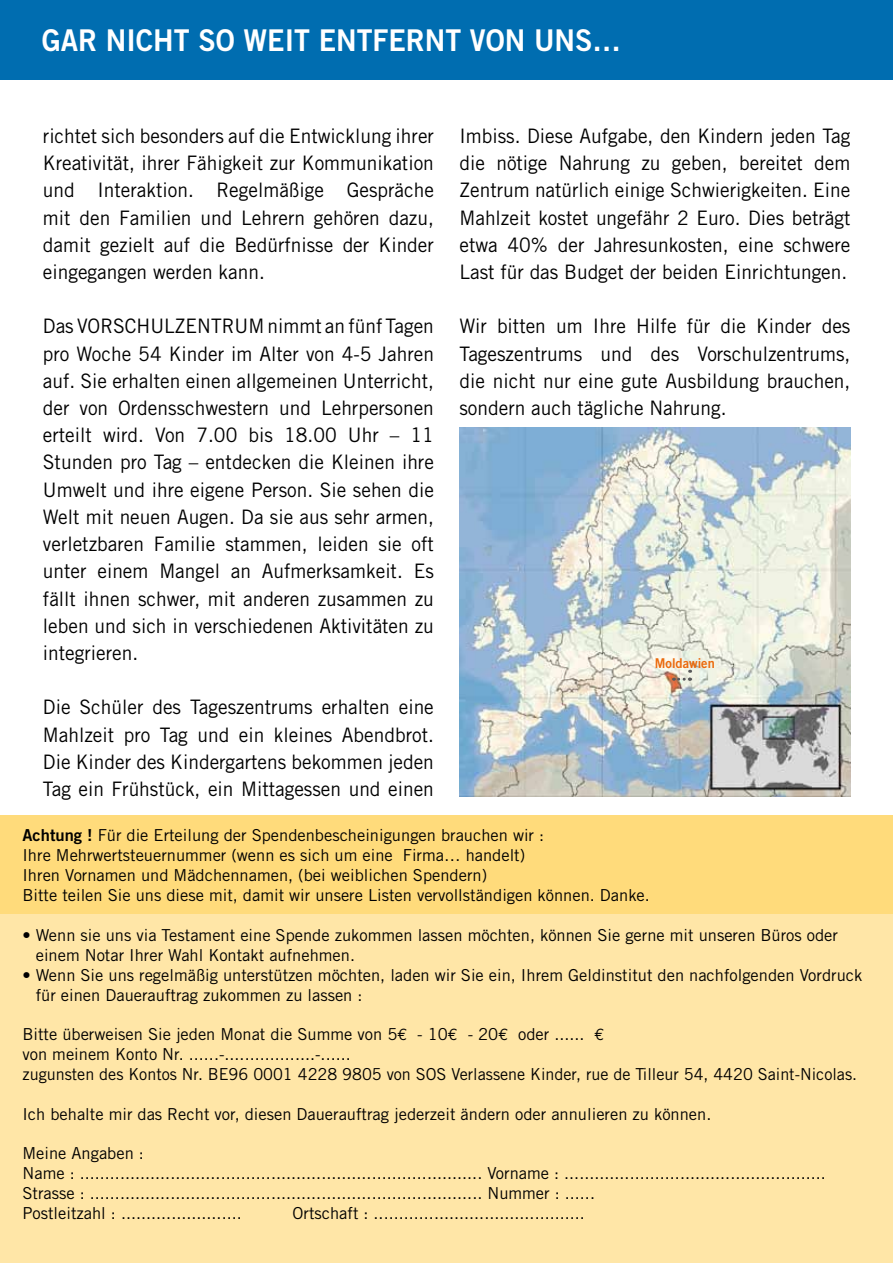
<style>
.page{position:relative;width:893px;height:1263px;background:#fff}
.page>*{position:absolute;margin:0;border:0;box-sizing:border-box;transform-origin:0 0}
.t1{font:30px "Trade Gothic Bold Two";color:#fff;scale:.95 1}
.t2{font:19.95px/27.2px "Trade Gothic";color:#000;text-align:justify;scale:.96 1}
.t3{font:16.5px/19.8px "Trade Gothic";color:#000}
.t4{font:13.5px "Trade Gothic Bold Two";color:#eb690b;scale:.95 1}
.s1{font-family:"Trade Gothic Bold Two"}
.s2{font-family:"Euro Mono"}
</style>
<div class="page">
<div style="left:0;top:0;width:893px;height:80px;background:#006db0"></div>
<div style="left:0;top:906px;width:893px;height:357px;background:#ffe6a7"></div>
<div style="left:0;top:815px;width:893px;height:98px;background:#ffdb7b"></div>
<img style="left:459px;top:428px;width:391px;height:368px">
<svg style="left:673px;top:670px;width:18px;height:11px"></svg>
<h1 class="t1" style="left:42px;top:21px;width:611px">GAR NICHT SO WEIT ENTFERNT VON UNS …</h1>
<p class="t2" style="left:43px;top:122px;width:409px">richtet sich besonders auf die Entwicklung ihrer Kreativität, ihrer Fähigkeit zur Kommunikation und Interaktion. Regelmäßige Gespräche mit den Familien und Lehrern gehören dazu, damit gezielt auf die Bedürfnisse der Kinder eingegangen werden kann.</p>
<p class="t2" style="left:43px;top:312px;width:409px">Das VORSCHULZENTRUM nimmt an fünf Tagen pro Woche 54 Kinder im Alter von 4-5 Jahren auf. Sie erhalten einen allgemeinen Unterricht, der von Ordensschwestern und Lehrpersonen erteilt wird. Von 7.00 bis 18.00 Uhr – 11<br>Stunden pro Tag – entdecken die Kleinen ihre Umwelt und ihre eigene Person. Sie sehen die Welt mit neuen Augen. Da sie aus sehr armen, verletzbaren Familie stammen, leiden sie oft unter einem Mangel an Aufmerksamkeit. Es fällt ihnen schwer, mit anderen zusammen zu leben und sich in verschiedenen Aktivitäten zu integrieren.</p>
<p class="t2" style="left:43px;top:693px;width:409px">Die Schüler des Tageszentrums erhalten eine Mahlzeit pro Tag und ein kleines Abendbrot.<br>Die Kinder des Kindergartens bekommen jeden Tag ein Frühstück, ein Mittagessen und einen</p>
<p class="t2" style="left:459px;top:122px;width:409px">Imbiss. Diese Aufgabe, den Kindern jeden Tag die nötige Nahrung zu geben, bereitet dem Zentrum natürlich einige Schwierigkeiten. Eine Mahlzeit kostet ungefähr 2 Euro. Dies beträgt etwa 40% der Jahresunkosten, eine schwere Last für das Budget der beiden Einrichtungen.</p>
<p class="t2" style="left:459px;top:312px;width:409px">Wir bitten um Ihre Hilfe für die Kinder des Tageszentrums und des Vorschulzentrums, die nicht nur eine gute Ausbildung brauchen, sondern auch tägliche Nahrung.</p>
<p class="t4" style="left:655px;top:655px;width:65px">MOLDAWIEN</p>
<p class="t3" style="left:22px;top:825px;width:629px"><span class="s1">ACHTUNG !</span> Für die Erteilung der Spendenbescheinigungen brauchen wir :<br>Ihre Mehrwertsteuernummer (wenn es sich um eine Firma… handelt)<br>Ihren Vornamen und Mädchennamen, (bei weiblichen Spendern)<br>Bitte teilen Sie uns diese mit, damit wir unsere Listen vervollständigen können. Danke.</p>
<p class="t3" style="left:36px;top:925px;width:804px;text-indent:-13px">• Wenn sie uns via Testament eine Spende zukommen lassen möchten, können Sie gerne mit unseren Büros oder einem Notar Ihrer Wahl Kontakt aufnehmen.</p>
<p class="t3" style="left:36px;top:965px;width:828px;text-indent:-13px">• Wenn Sie uns regelmäßig unterstützen möchten, laden wir Sie ein, Ihrem Geldinstitut den nachfolgenden Vordruck für einen Dauerauftrag zukommen zu lassen :</p>
<p class="t3" style="left:22px;top:1024px;width:836px">Bitte überweisen Sie jeden Monat die Summe von 5<span class="s2">€</span> - 10<span class="s2">€</span> - 20<span class="s2">€</span> oder ...... <span class="s2">€<br></span>von meinem Konto Nr. ......-..................-......<br>zugunsten des Kontos Nr. BE96 0001 4228 9805 von SOS Verlassene Kinder, rue de Tilleur 54, 4420 Saint-Nicolas.</p>
<p class="t3" style="left:22px;top:1104px;width:690px">Ich behalte mir das Recht vor, diesen Dauerauftrag jederzeit ändern oder annulieren zu können.</p>
<p class="t3" style="left:22px;top:1143px;width:805px">Meine Angaben :<br>Name : ................................................................................ Vorname : ....................................................<br>Strasse : .............................................................................. Nummer : ......<br>Postleitzahl : ........................</p>
<p class="t3" style="left:293px;top:1203px;width:294px">Ortschaft : ..........................................</p>
</div>
